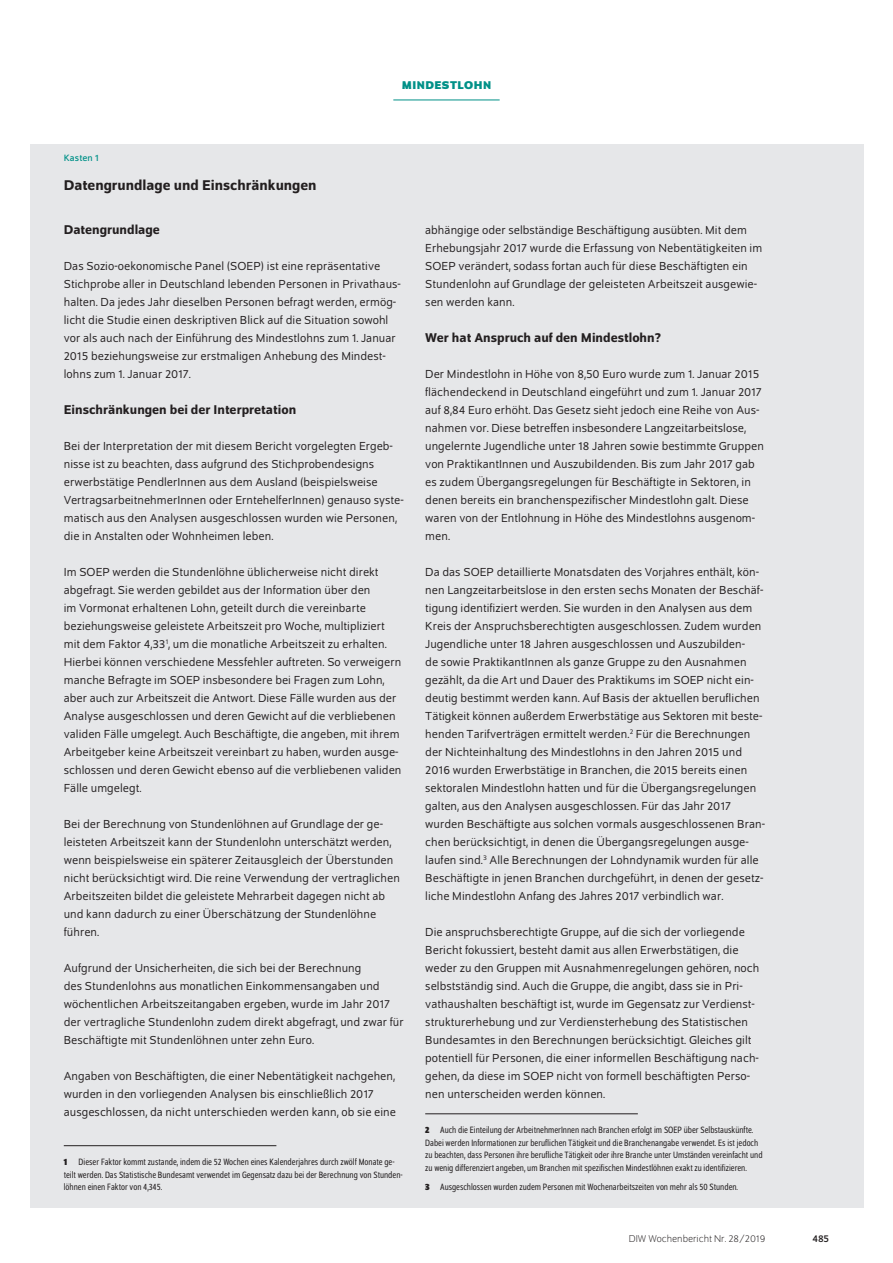
<style>
.page{position:relative;width:893px;height:1263px;background:#fff}
.page>*{position:absolute;margin:0;border:0;box-sizing:border-box;transform-origin:0 0}
.t1{font:500 15px "Schumpeter";color:#231f20}
.t2{font:500 13.5px "Schumpeter";color:#231f20}
.t3{font:12.3px/18px "Schumpeter Blond";letter-spacing:.005em;color:#231f20}
.t4{font:700 12px "Schumpeter";color:#009188}
.t5{font:300 10.5px "Schumpeter";color:#231f20}
.t6{font:10.5px "Schumpeter";color:#231f20}
.t7{font:semi-condensed 9.75px/12.8px "Schumpeter Blond";color:#231f20}
.t8{font:9.75px "Schumpeter";letter-spacing:.01em;color:#009188}
.s1{font-family:"Schumpeter";font-weight:700}
</style>
<div class="page">
<hr style="left:393px;top:100px;width:107px;height:1px;background:#009188">
<div style="left:30px;top:144px;width:833px;height:1063px;background:#e6e7e9"></div>
<hr style="left:64px;top:1145px;width:212px;height:1px;background:#231f20">
<hr style="left:425px;top:1113px;width:213px;height:1px;background:#231f20">
<p class="t4" style="left:402px;top:79px;width:20px">MINDESTLOHN</p>
<p class="t8" style="left:64px;top:154px;width:37px">Kasten 1</p>
<p class="t1" style="left:64px;top:177px;width:254px">Datengrundlage und Einschränkungen</p>
<p class="t2" style="left:64px;top:223px;width:98px">Datengrundlage</p>
<p class="t3" style="left:64px;top:257px;width:339px">Das Sozio-oekonomische Panel (SOEP) ist eine repräsentative Stichprobe aller in Deutschland lebenden Personen in Privathaus&shy;halten. Da jedes Jahr dieselben Personen befragt werden, ermög&shy;licht die Studie einen deskriptiven Blick auf die Situation sowohl vor als auch nach der Einführung des Mindestlohns zum 1. Januar 2015 beziehungsweise zur erstmaligen Anhebung des Mindest&shy;lohns zum 1. Januar 2017.</p>
<p class="t2" style="left:64px;top:403px;width:234px">Einschränkungen bei der Interpretation</p>
<p class="t3" style="left:64px;top:437px;width:342px">Bei der Interpretation der mit diesem Bericht vorgelegten Ergeb&shy;nisse ist zu beachten, dass aufgrund des Stichprobendesigns erwerbstätige PendlerInnen aus dem Ausland (beispielsweise VertragsarbeitnehmerInnen oder ErntehelferInnen) genauso syste&shy;matisch aus den Analysen ausgeschlossen wurden wie Personen, die in Anstalten oder Wohnheimen leben.</p>
<p class="t3" style="left:64px;top:563px;width:339px">Im SOEP werden die Stundenlöhne üblicherweise nicht direkt abgefragt. Sie werden gebildet aus der Information über den<br>im Vormonat erhaltenen Lohn, geteilt durch die vereinbarte beziehungsweise geleistete Arbeitszeit pro Woche, multipliziert mit dem Faktor 4,33<sup>1</sup>, um die monatliche Arbeitszeit zu erhalten.<br>Hierbei können verschiedene Messfehler auftreten. So verweigern manche Befragte im SOEP insbesondere bei Fragen zum Lohn, aber auch zur Arbeitszeit die Antwort. Diese Fälle wurden aus der Analyse ausgeschlossen und deren Gewicht auf die verbliebenen validen Fälle umgelegt. Auch Beschäftigte, die angeben, mit ihrem Arbeitgeber keine Arbeitszeit vereinbart zu haben, wurden ausge&shy;schlossen und deren Gewicht ebenso auf die verbliebenen validen Fälle umgelegt.</p>
<p class="t3" style="left:64px;top:815px;width:338px">Bei der Berechnung von Stundenlöhnen auf Grundlage der ge&shy;leisteten Arbeitszeit kann der Stundenlohn unterschätzt werden, wenn beispielsweise ein späterer Zeitausgleich der Überstunden nicht berücksichtigt wird. Die reine Verwendung der vertraglichen Arbeitszeiten bildet die geleistete Mehrarbeit dagegen nicht ab und kann dadurch zu einer Überschätzung der Stundenlöhne führen.</p>
<p class="t3" style="left:64px;top:959px;width:341px">Aufgrund der Unsicherheiten, die sich bei der Berechnung<br>des Stundenlohns aus monatlichen Einkommensangaben und wöchentlichen Arbeitszeitangaben ergeben, wurde im Jahr 2017 der vertragliche Stundenlohn zudem direkt abgefragt, und zwar für Beschäftigte mit Stundenlöhnen unter zehn Euro.</p>
<p class="t3" style="left:64px;top:1068px;width:334px">Angaben von Beschäftigten, die einer Nebentätigkeit nachgehen, wurden in den vorliegenden Analysen bis einschließlich 2017 ausgeschlossen, da nicht unterschieden werden kann, ob sie eine</p>
<p class="t7" style="left:64px;top:1155px;width:340px"><span class="s1">1</span> Dieser Faktor kommt zustande, indem die 52 Wochen eines Kalenderjahres durch zwölf Monate ge&shy;teilt werden. Das Statistische Bundesamt verwendet im Gegensatz dazu bei der Berechnung von Stunden&shy;löhnen einen Faktor von 4,345.</p>
<p class="t3" style="left:425px;top:221px;width:339px">abhängige oder selbständige Beschäftigung ausübten. Mit dem Erhebungsjahr 2017 wurde die Erfassung von Nebentätigkeiten im SOEP verändert, sodass fortan auch für diese Beschäftigten ein Stundenlohn auf Grundlage der geleisteten Arbeitszeit ausgewie&shy;sen werden kann.</p>
<p class="t2" style="left:425px;top:331px;width:237px">Wer hat Anspruch auf den Mindestlohn?</p>
<p class="t3" style="left:425px;top:365px;width:340px">Der Mindestlohn in Höhe von 8,50 Euro wurde zum 1. Januar 2015 flächendeckend in Deutschland eingeführt und zum 1. Januar 2017 auf 8,84 Euro erhöht. Das Gesetz sieht jedoch eine Reihe von Aus&shy;nahmen vor. Diese betreffen insbesondere Langzeitarbeitslose, ungelernte Jugendliche unter 18 Jahren sowie bestimmte Gruppen von PraktikantInnen und Auszubildenden. Bis zum Jahr 2017 gab es zudem Übergangsregelungen für Beschäftigte in Sektoren, in denen bereits ein branchenspezifischer Mindestlohn galt. Diese waren von der Entlohnung in Höhe des Mindestlohns ausgenom&shy;men.</p>
<p class="t3" style="left:425px;top:563px;width:341px">Da das SOEP detaillierte Monatsdaten des Vorjahres enthält, kön&shy;nen Langzeitarbeitslose in den ersten sechs Monaten der Beschäf&shy;tigung identifiziert werden. Sie wurden in den Analysen aus dem Kreis der Anspruchsberechtigten ausgeschlossen. Zudem wurden Jugendliche unter 18 Jahren ausgeschlossen und Auszubilden-<br>de sowie PraktikantInnen als ganze Gruppe zu den Ausnahmen gezählt, da die Art und Dauer des Praktikums im SOEP nicht ein&shy;deutig bestimmt werden kann. Auf Basis der aktuellen beruflichen Tätigkeit können außerdem Erwerbstätige aus Sektoren mit beste&shy;henden Tarifverträgen ermittelt werden.<sup>2</sup> Für die Berechnungen der Nichteinhaltung des Mindestlohns in den Jahren 2015 und 2016 wurden Erwerbstätige in Branchen, die 2015 bereits einen sektoralen Mindestlohn hatten und für die Übergangsregelungen galten, aus den Analysen ausgeschlossen. Für das Jahr 2017 wurden Beschäftigte aus solchen vormals ausgeschlossenen Bran&shy;chen berücksichtigt, in denen die Übergangsregelungen ausge&shy;laufen sind.<sup>3</sup> Alle Berechnungen der Lohndynamik wurden für alle Beschäftigte in jenen Branchen durchgeführt, in denen der gesetz&shy;liche Mindestlohn Anfang des Jahres 2017 verbindlich war.</p>
<p class="t3" style="left:425px;top:923px;width:336px">Die anspruchsberechtigte Gruppe, auf die sich der vorliegende Bericht fokussiert, besteht damit aus allen Erwerbstätigen, die weder zu den Gruppen mit Ausnahmenregelungen gehören, noch selbstständig sind. Auch die Gruppe, die angibt, dass sie in Pri&shy;vathaushalten beschäftigt ist, wurde im Gegensatz zur Verdienst&shy;strukturerhebung und zur Verdiensterhebung des Statistischen Bundesamtes in den Berechnungen berücksichtigt. Gleiches gilt potentiell für Personen, die einer informellen Beschäftigung nach&shy;gehen, da diese im SOEP nicht von formell beschäftigten Perso&shy;nen unterscheiden werden können.</p>
<p class="t7" style="left:425px;top:1124px;width:339px"><span class="s1">2</span> Auch die Einteilung der ArbeitnehmerInnen nach Branchen erfolgt im SOEP über Selbstauskünfte.<br>Dabei werden Informationen zur beruflichen Tätigkeit und die Branchenangabe verwendet. Es ist jedoch zu beachten, dass Personen ihre berufliche Tätigkeit oder ihre Branche unter Umständen vereinfacht und zu wenig differenziert angeben, um Branchen mit spezifischen Mindestlöhnen exakt zu identifizieren.</p>
<p class="t7" style="left:425px;top:1181px;width:314px"><span class="s1">3</span> Ausgeschlossen wurden zudem Personen mit Wochenarbeitszeiten von mehr als 50 Stunden.</p>
<p class="t5" style="left:629px;top:1234px;width:138px">DIW Wochenbericht Nr. 28/2019</p>
<p class="t6" style="left:812px;top:1233px;width:18px">485</p>
</div>
